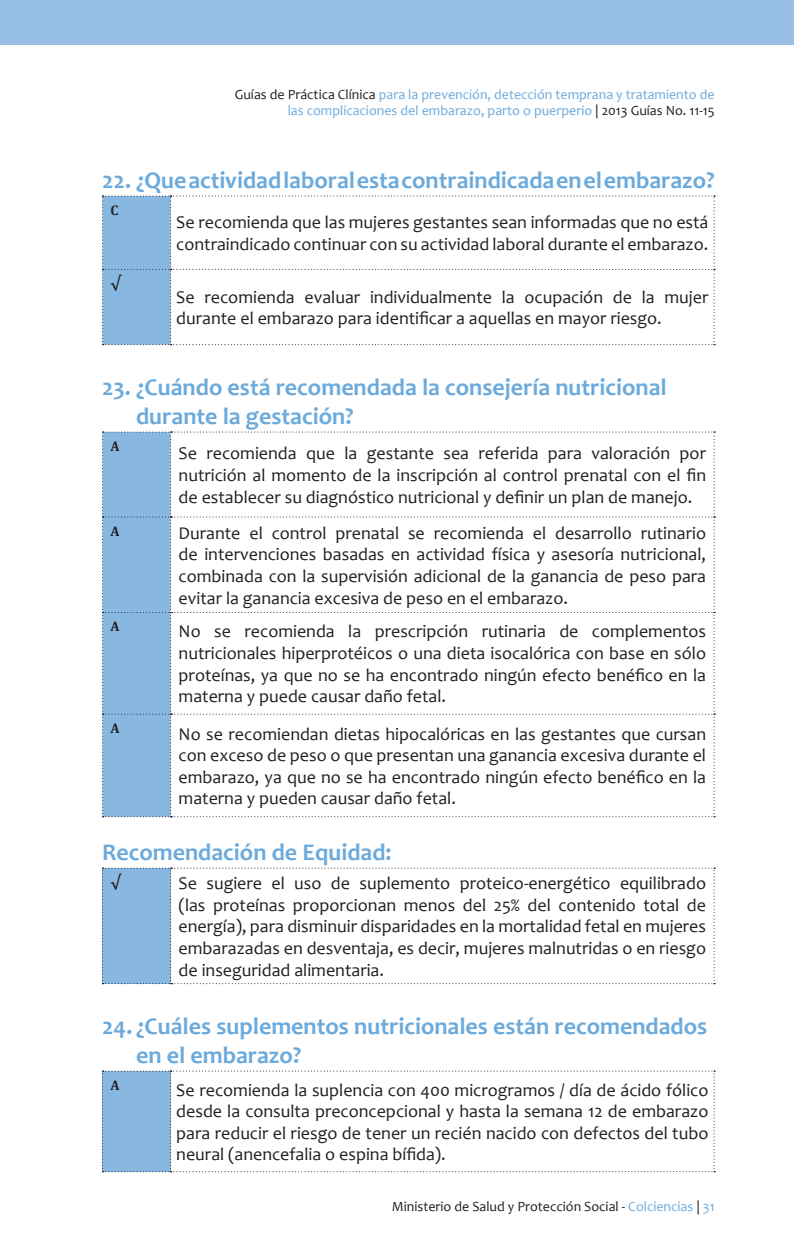
<style>
.page{position:relative;width:794px;height:1259px;background:#fff}
.page>*{position:absolute;margin:0;border:0;box-sizing:border-box;transform-origin:0 0}
.Subtitulo_1{font:700 24px/28.8px "Candara";color:#6caadc}
.Texto_tabla{font:18px/21.6px "Candara";color:#231f20;text-align:justify}
.t1{font:14px/16.8px "Candara";color:#6caadc;text-align:right}
.t2{font:14px "Candara";color:#231f20}
.Cuerpo_texto{font:700 14px "Cambria";color:#231f20}
.s1{color:#231f20}
.s2{color:#6caadc}
</style>
<div class="page">
<div style="left:0;top:0;width:794px;height:44px;background:#97bfe5"></div>
<svg style="left:102px;top:195px;width:613px;height:150px"></svg>
<svg style="left:102px;top:431px;width:613px;height:386px"></svg>
<svg style="left:102px;top:867px;width:613px;height:117px"></svg>
<svg style="left:102px;top:1070px;width:613px;height:102px"></svg>
<p class="t1" style="left:235px;top:86px;width:481px"><span class="s1">Guías de Práctica Clínica</span> para la prevención, detección temprana y tratamiento de las complicaciones del embarazo, parto o puerperio <span class="s1">| 2013 Guías No. 11-15</span></p>
<p class="Subtitulo_1" style="left:102px;top:165px;width:614px">22. ¿Que actividad laboral esta contraindicada en el embarazo?</p>
<p class="Cuerpo_texto" style="left:111px;top:200px;width:10px">C</p>
<p class="Texto_tabla" style="left:176px;top:212px;width:533px">Se recomienda que las mujeres gestantes sean informadas que no está contraindicado continuar con su actividad laboral durante el embarazo.</p>
<p class="Cuerpo_texto" style="left:111px;top:274px;width:12px">√</p>
<p class="Texto_tabla" style="left:176px;top:286px;width:533px">Se recomienda evaluar individualmente la ocupación de la mujer durante el embarazo para identificar a aquellas en mayor riesgo.</p>
<p class="Subtitulo_1" style="left:136px;top:372px;width:532px;text-indent:-34px">23. ¿Cuándo está recomendada la consejería nutricional durante la gestación?</p>
<p class="Cuerpo_texto" style="left:111px;top:436px;width:11px">A</p>
<p class="Texto_tabla" style="left:179px;top:443px;width:529px">Se recomienda que la gestante sea referida para valoración por nutrición al momento de la inscripción al control prenatal con el fin de establecer su diagnóstico nutricional y definir un plan de manejo.</p>
<p class="Cuerpo_texto" style="left:111px;top:521px;width:11px">A</p>
<p class="Texto_tabla" style="left:179px;top:522px;width:529px">Durante el control prenatal se recomienda el desarrollo rutinario de intervenciones basadas en actividad física y asesoría nutricional, combinada con la supervisión adicional de la ganancia de peso para evitar la ganancia excesiva de peso en el embarazo.</p>
<p class="Cuerpo_texto" style="left:111px;top:617px;width:11px">A</p>
<p class="Texto_tabla" style="left:179px;top:620px;width:529px">No se recomienda la prescripción rutinaria de complementos nutricionales hiperprotéicos o una dieta isocalórica con base en sólo proteínas, ya que no se ha encontrado ningún efecto benéfico en la materna y puede causar daño fetal.</p>
<p class="Cuerpo_texto" style="left:111px;top:718px;width:11px">A</p>
<p class="Texto_tabla" style="left:179px;top:723px;width:529px">No se recomiendan dietas hipocalóricas en las gestantes que cursan con exceso de peso o que presentan una ganancia excesiva durante el embarazo, ya que no se ha encontrado ningún efecto benéfico en la materna y pueden causar daño fetal.</p>
<p class="Subtitulo_1" style="left:102px;top:837px;width:291px">Recomendación de Equidad:</p>
<p class="Cuerpo_texto" style="left:111px;top:872px;width:12px">√</p>
<p class="Texto_tabla" style="left:179px;top:872px;width:529px">Se sugiere el uso de suplemento proteico-energético equilibrado (las proteínas proporcionan menos del 25% del contenido total de energía), para disminuir disparidades en la mortalidad fetal en mujeres embarazadas en desventaja, es decir, mujeres malnutridas o en riesgo de inseguridad alimentaria.</p>
<p class="Subtitulo_1" style="left:136px;top:1011px;width:572px;text-indent:-34px">24.¿Cuáles suplementos nutricionales están recomendados en el embarazo?</p>
<p class="Cuerpo_texto" style="left:111px;top:1075px;width:11px">A</p>
<p class="Texto_tabla" style="left:176px;top:1078px;width:533px">Se recomienda la suplencia con 400 microgramos / día de ácido fólico desde la consulta preconcepcional y hasta la semana 12 de embarazo para reducir el riesgo de tener un recién nacido con defectos del tubo neural (anencefalia o espina bífida).</p>
<p class="t2" style="left:392px;top:1198px;width:324px">Ministerio de Salud y Protección Social - <span class="s2">Colciencias</span> | <span class="s2">31</span></p>
</div>
